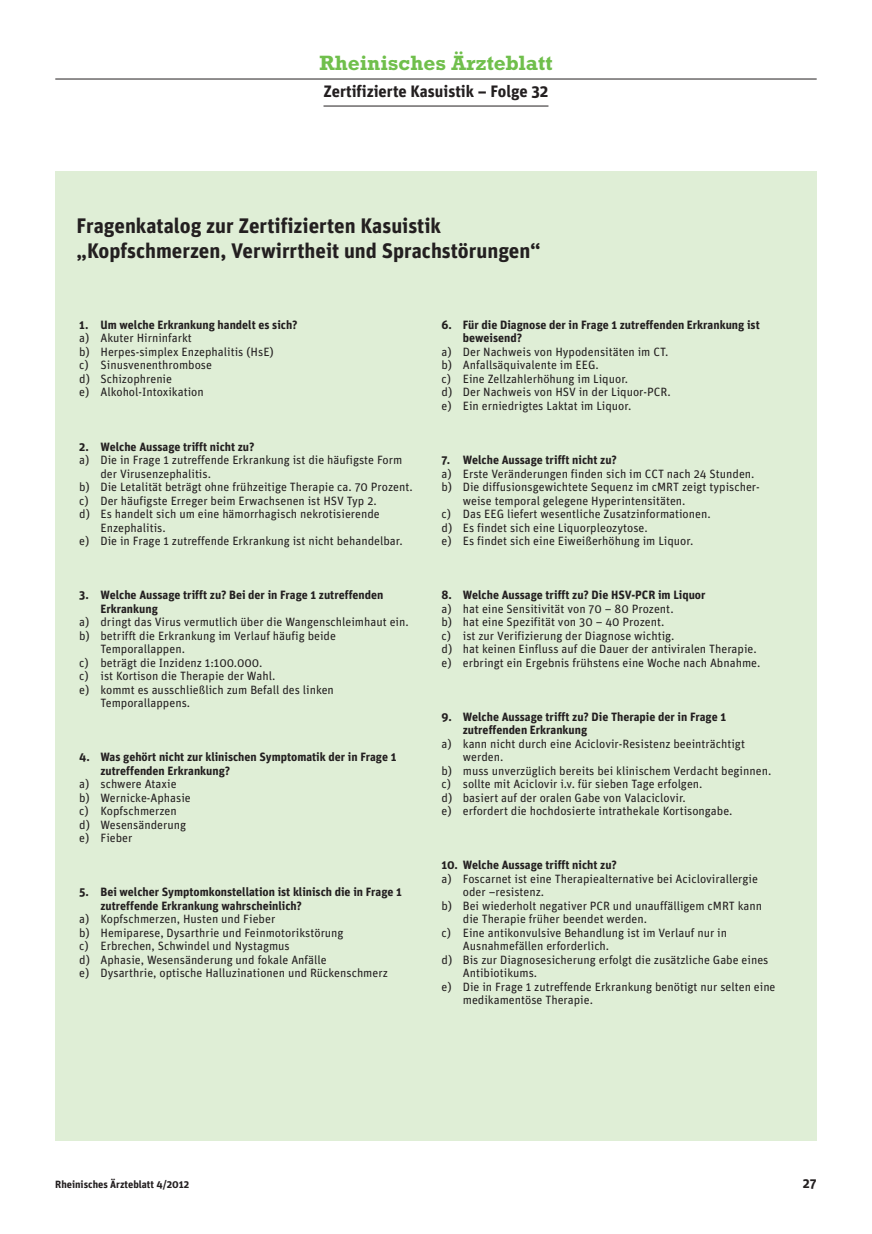
<style>
.page{position:relative;width:872px;height:1234px;background:#fff}
.page>*{position:absolute;margin:0;border:0;box-sizing:border-box;transform-origin:0 0}
.t1{font:700 21px/25.5px "Unit";color:#231f20}
.t2{font:700 21px "Rockwell";color:#70bf4c}
.t3{font:700 16.5px "Unit";color:#231f20}
.t4{font:700 13.5px "Unit";color:#231f20}
.t5{font:12px/13.5px "Unit";color:#231f20}
.t6{font:700 12px/13.5px "Unit";color:#231f20}
.t7{font:700 10.5px "Unit";color:#231f20}
</style>
<div class="page">
<hr style="left:55px;top:79px;width:761px;height:1px;background:#231f20">
<hr style="left:323px;top:106px;width:225px;height:1px;background:#231f20">
<div style="left:55px;top:171px;width:761px;height:969px;background:#dfeed6"></div>
<h1 class="t2" style="left:319px;top:56px;width:235px">Rheinisches Ärzteblatt</h1>
<h2 class="t3" style="left:323px;top:86px;width:226px">Zertifizierte Kasuistik – Folge 32</h2>
<h1 class="t1" style="left:77px;top:215px;width:465px">Fragenkatalog zur Zertifizierten Kasuistik „Kopfschmerzen, Verwirrtheit und Sprachstörungen“</h1>
<p class="t6" style="left:79px;top:319px;width:220px">1. Um welche Erkrankung handelt es sich?</p>
<p class="t5" style="left:79px;top:333px;width:196px">a) Akuter Hirninfarkt<br>b) Herpes-simplex Enzephalitis (HsE) c) Sinusvenenthrombose<br>d) Schizophrenie<br>e) Alkohol-Intoxikation</p>
<p class="t6" style="left:79px;top:440px;width:177px">2. Welche Aussage trifft nicht zu?</p>
<p class="t5" style="left:79px;top:454px;width:325px">a) Die in Frage 1 zutreffende Erkrankung ist die häufigste Form</p>
<p class="t5" style="left:100px;top:468px;width:112px">der Virusenzephalitis.</p>
<p class="t5" style="left:79px;top:481px;width:335px">b) Die Letalität beträgt ohne frühzeitige Therapie ca. 70 Prozent.</p>
<p class="t5" style="left:79px;top:495px;width:299px">c) Der häufigste Erreger beim Erwachsenen ist HSV Typ 2.</p>
<p class="t5" style="left:79px;top:508px;width:302px">d) Es handelt sich um eine hämorrhagisch nekrotisierende</p>
<p class="t5" style="left:100px;top:522px;width:67px">Enzephalitis.</p>
<p class="t5" style="left:79px;top:535px;width:325px">e) Die in Frage 1 zutreffende Erkrankung ist nicht behandelbar.</p>
<p class="t6" style="left:100px;top:589px;width:284px;text-indent:-21px">3. Welche Aussage trifft zu? Bei der in Frage 1 zutreffenden<br>Erkrankung</p>
<p class="t5" style="left:79px;top:616px;width:331px">a) dringt das Virus vermutlich über die Wangenschleimhaut ein.</p>
<p class="t5" style="left:79px;top:630px;width:258px">b) betrifft die Erkrankung im Verlauf häufig beide</p>
<p class="t5" style="left:100px;top:643px;width:86px">Temporallappen.</p>
<p class="t5" style="left:79px;top:657px;width:185px">c) beträgt die Inzidenz 1:100.000.</p>
<p class="t5" style="left:79px;top:670px;width:198px">c) ist Kortison die Therapie der Wahl.</p>
<p class="t5" style="left:79px;top:684px;width:256px">e) kommt es ausschließlich zum Befall des linken</p>
<p class="t5" style="left:100px;top:697px;width:91px">Temporallappens.</p>
<p class="t6" style="left:100px;top:751px;width:297px;text-indent:-21px">4. Was gehört nicht zur klinischen Symptomatik der in Frage 1 zutreffenden Erkrankung?</p>
<p class="t5" style="left:79px;top:778px;width:113px">a) schwere Ataxie<br>b) Wernicke-Aphasie c) Kopfschmerzen<br>d) Wesensänderung e) Fieber</p>
<p class="t6" style="left:100px;top:886px;width:303px;text-indent:-21px">5. Bei welcher Symptomkonstellation ist klinisch die in Frage 1 zutreffende Erkrankung wahrscheinlich?</p>
<p class="t5" style="left:79px;top:913px;width:310px">a) Kopfschmerzen, Husten und Fieber<br>b) Hemiparese, Dysarthrie und Feinmotorikstörung<br>c) Erbrechen, Schwindel und Nystagmus<br>d) Aphasie, Wesensänderung und fokale Anfälle<br>e) Dysarthrie, optische Halluzinationen und Rückenschmerz</p>
<p class="t6" style="left:463px;top:319px;width:298px;text-indent:-21px">6. Für die Diagnose der in Frage 1 zutreffenden Erkrankung ist beweisend?</p>
<p class="t5" style="left:441px;top:346px;width:231px">a) Der Nachweis von Hypodensitäten im CT. b) Anfallsäquivalente im EEG.<br>c) Eine Zellzahlerhöhung im Liquor.<br>d) Der Nachweis von HSV in der Liquor-PCR. e) Ein erniedrigtes Laktat im Liquor.</p>
<p class="t6" style="left:441px;top:454px;width:177px">7. Welche Aussage trifft nicht zu?</p>
<p class="t5" style="left:441px;top:468px;width:314px">a) Erste Veränderungen finden sich im CCT nach 24 Stunden.</p>
<p class="t5" style="left:441px;top:481px;width:320px">b) Die diffusionsgewichtete Sequenz im cMRT zeigt typischer-</p>
<p class="t5" style="left:463px;top:495px;width:224px">weise temporal gelegene Hyperintensitäten.</p>
<p class="t5" style="left:441px;top:508px;width:271px">c) Das EEG liefert wesentliche Zusatzinformationen.</p>
<p class="t5" style="left:441px;top:522px;width:208px">d) Es findet sich eine Liquorpleozytose.</p>
<p class="t5" style="left:441px;top:535px;width:253px">e) Es findet sich eine Eiweißerhöhung im Liquor.</p>
<p class="t6" style="left:441px;top:589px;width:265px">8. Welche Aussage trifft zu? Die HSV-PCR im Liquor</p>
<p class="t5" style="left:441px;top:603px;width:320px">a) hat eine Sensitivität von 70 – 80 Prozent.<br>b) hat eine Spezifität von 30 – 40 Prozent.<br>c) ist zur Verifizierung der Diagnose wichtig.<br>d) hat keinen Einfluss auf die Dauer der antiviralen Therapie. e) erbringt ein Ergebnis frühstens eine Woche nach Abnahme.</p>
<p class="t6" style="left:463px;top:710px;width:265px;text-indent:-21px">9. Welche Aussage trifft zu? Die Therapie der in Frage 1 zutreffenden Erkrankung</p>
<p class="t5" style="left:441px;top:738px;width:305px">a) kann nicht durch eine Aciclovir-Resistenz beeinträchtigt</p>
<p class="t5" style="left:463px;top:751px;width:42px">werden.</p>
<p class="t5" style="left:441px;top:765px;width:331px">b) muss unverzüglich bereits bei klinischem Verdacht beginnen.</p>
<p class="t5" style="left:441px;top:778px;width:262px">c) sollte mit Aciclovir i.v. für sieben Tage erfolgen.</p>
<p class="t5" style="left:441px;top:792px;width:246px">d) basiert auf der oralen Gabe von Valaciclovir.</p>
<p class="t5" style="left:441px;top:805px;width:292px">e) erfordert die hochdosierte intrathekale Kortisongabe.</p>
<p class="t6" style="left:441px;top:859px;width:177px">10. Welche Aussage trifft nicht zu?</p>
<p class="t5" style="left:441px;top:873px;width:318px">a) Foscarnet ist eine Therapiealternative bei Aciclovirallergie</p>
<p class="t5" style="left:463px;top:886px;width:83px">oder –resistenz.</p>
<p class="t5" style="left:441px;top:900px;width:322px">b) Bei wiederholt negativer PCR und unauffälligem cMRT kann</p>
<p class="t5" style="left:463px;top:913px;width:186px">die Therapie früher beendet werden.</p>
<p class="t5" style="left:441px;top:927px;width:287px">c) Eine antikonvulsive Behandlung ist im Verlauf nur in</p>
<p class="t5" style="left:463px;top:940px;width:148px">Ausnahmefällen erforderlich.</p>
<p class="t5" style="left:441px;top:954px;width:328px">d) Bis zur Diagnosesicherung erfolgt die zusätzliche Gabe eines</p>
<p class="t5" style="left:463px;top:967px;width:76px">Antibiotikums.</p>
<p class="t5" style="left:441px;top:981px;width:335px">e) Die in Frage 1 zutreffende Erkrankung benötigt nur selten eine</p>
<p class="t5" style="left:463px;top:994px;width:132px">medikamentöse Therapie.</p>
<p class="t7" style="left:55px;top:1180px;width:136px">Rheinisches Ärzteblatt 4/2012</p>
<p class="t4" style="left:803px;top:1178px;width:15px">27</p>
</div>
